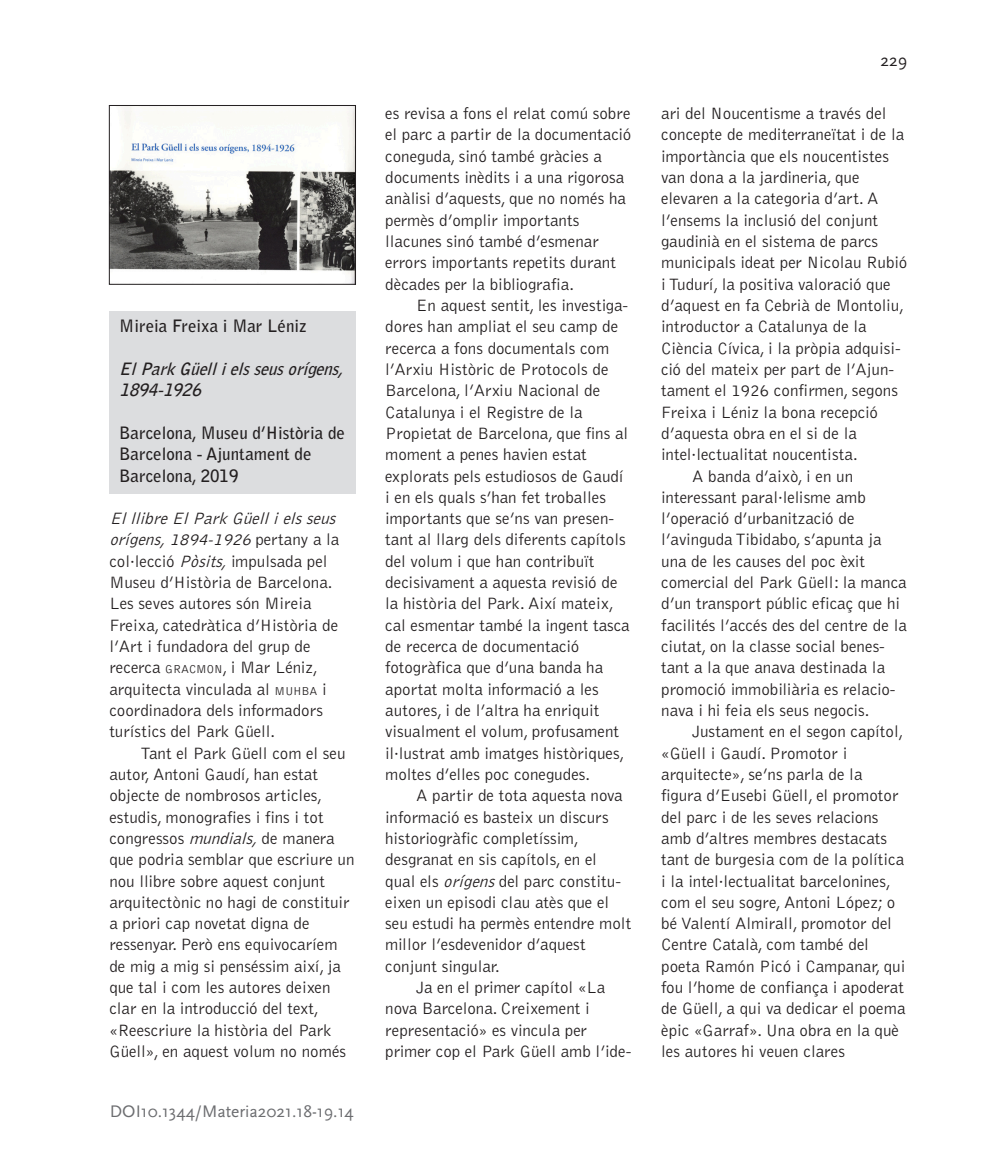
<style>
.page{position:relative;width:993px;height:1169px;background:#fff}
.page>*{position:absolute;margin:0;border:0;box-sizing:border-box;transform-origin:0 0}
.t1{font:17.5px "Scala Sans";color:#6c6d70}
.t2{font:17.5px "Scala Sans";color:#231f20}
.t3{font:300 16.97px/21.3px "Bell Gothic Std";color:#231f20}
.t4{font:700 16.97px/21.3px "Bell Gothic Std";color:#231f20}
.t5{font:italic 16.97px/21.3px "Bell Gothic";color:#231f20}
.t6{font:italic 700 16.97px/21.3px "Bell Gothic";color:#231f20}
.s1{font-family:"Bell Gothic Std";font-weight:300;font-style:normal}
.s2{font-family:"Bell Gothic";font-weight:400;font-style:italic}
.s3{font-size:11.9px}
</style>
<div class="page">
<img style="left:111px;top:107px;width:242px;height:175px">
<div style="left:109px;top:105px;width:246px;height:179px;border:1px solid #231f20"></div>
<div style="left:109px;top:311px;width:246px;height:182px;background:#dcdddf"></div>
<p class="t4" style="left:119px;top:315px;width:189px">Mireia Freixa i Mar Léniz</p>
<p class="t6" style="left:119px;top:357px;width:225px">El Park Güell i els seus orígens,<br>1894-1926</p>
<p class="t4" style="left:119px;top:422px;width:227px">Barcelona, Museu d’Història de<br>Barcelona - Ajuntament de<br>Barcelona, 2019</p>
<p class="t5" style="left:109px;top:507px;width:231px">El llibre El Park Güell i els seus orígens, 1894-1926 <span class="s1">pertany a la</span></p>
<p class="t3" style="left:109px;top:551px;width:230px">col·lecció <span class="s2">Pòsits,</span> impulsada pel<br>Museu d’Història de Barcelona.<br>Les seves autores són Mireia<br>Freixa, catedràtica d’Història de l’Art i fundadora del grup de recerca <span class="s3">G RACM ON</span>, i Mar Léniz, arquitecta vinculada al <span class="s3">M UHBA</span> i coordinadora dels informadors turístics del Park Güell.</p>
<p class="t3" style="left:109px;top:742px;width:247px;text-indent:31px">Tant el Park Güell com el seu autor, Antoni Gaudí, han estat objecte de nombrosos articles, estudis, monografies i fins i tot congressos <span class="s2">mundials,</span> de manera que podria semblar que escriure un nou llibre sobre aquest conjunt arquitectònic no hagi de constituir a priori cap novetat digna de ressenyar. Però ens equivocaríem de mig a mig si penséssim així, ja que tal i com les autores deixen clar en la introducció del text, «Reescriure la història del Park<br>Güell», en aquest volum no només</p>
<p class="t1" style="left:110px;top:1101px;width:245px">DOI10.1344/Materia2021.18-19.14</p>
<p class="t3" style="left:385px;top:103px;width:247px">es revisa a fons el relat comú sobre el parc a partir de la documentació coneguda, sinó també gràcies a documents inèdits i a una rigorosa anàlisi d’aquests, que no només ha permès d’omplir importants llacunes sinó també d’esmenar errors importants repetits durant dècades per la bibliografia.</p>
<p class="t3" style="left:385px;top:295px;width:246px;text-indent:31px">En aquest sentit, les investiga&shy;dores han ampliat el seu camp de recerca a fons documentals com l’Arxiu Històric de Protocols de<br>Barcelona, l’Arxiu Nacional de<br>Catalunya i el Registre de la<br>Propietat de Barcelona, que fins al moment a penes havien estat explorats pels estudiosos de Gaudí i en els quals s’han fet troballes importants que se’ns van presen&shy;tant al llarg dels diferents capítols del volum i que han contribuït decisivament a aquesta revisió de la història del Park. Així mateix, cal esmentar també la ingent tasca de recerca de documentació fotogràfica que d’una banda ha aportat molta informació a les autores, i de l’altra ha enriquit visualment el volum, profusament il·lustrat amb imatges històriques, moltes d’elles poc conegudes.</p>
<p class="t3" style="left:416px;top:785px;width:208px">A partir de tota aquesta nova</p>
<p class="t3" style="left:385px;top:806px;width:225px">informació es basteix un discurs</p>
<p class="t3" style="left:385px;top:827px;width:195px">historiogràfic completíssim,</p>
<p class="t3" style="left:385px;top:849px;width:213px">desgranat en sis capítols, en el</p>
<p class="t3" style="left:385px;top:870px;width:237px">qual els <span class="s2">orígens</span> del parc constitu-</p>
<p class="t3" style="left:385px;top:891px;width:225px">eixen un episodi clau atès que el</p>
<p class="t3" style="left:385px;top:913px;width:247px">seu estudi ha permès entendre molt</p>
<p class="t3" style="left:385px;top:934px;width:202px">millor l’esdevenidor d’aquest</p>
<p class="t3" style="left:385px;top:955px;width:116px">conjunt singular.</p>
<p class="t3" style="left:416px;top:977px;width:190px">Ja en el primer capítol «La</p>
<p class="t3" style="left:385px;top:998px;width:206px">nova Barcelona. Creixement i</p>
<p class="t3" style="left:385px;top:1019px;width:203px">representació» es vincula per</p>
<p class="t3" style="left:385px;top:1040px;width:247px">primer cop el Park Güell amb l’ide-</p>
<p class="t2" style="left:880px;top:51px;width:28px">229</p>
<p class="t3" style="left:661px;top:103px;width:227px">ari del Noucentisme a través del</p>
<p class="t3" style="left:661px;top:124px;width:244px">concepte de mediterraneïtat i de la</p>
<p class="t3" style="left:661px;top:146px;width:229px">importància que els noucentistes</p>
<p class="t3" style="left:661px;top:167px;width:200px">van dona a la jardineria, que</p>
<p class="t3" style="left:661px;top:188px;width:219px">elevaren a la categoria d’art. A</p>
<p class="t3" style="left:661px;top:210px;width:218px">l’ensems la inclusió del conjunt</p>
<p class="t3" style="left:661px;top:231px;width:218px">gaudinià en el sistema de parcs</p>
<p class="t3" style="left:661px;top:252px;width:247px">municipals ideat per Nicolau Rubió</p>
<p class="t3" style="left:661px;top:274px;width:231px">i Tudurí, la positiva valoració que</p>
<p class="t3" style="left:661px;top:295px;width:244px">d’aquest en fa Cebrià de Montoliu,</p>
<p class="t3" style="left:661px;top:316px;width:207px">introductor a Catalunya de la</p>
<p class="t3" style="left:661px;top:338px;width:241px">Ciència Cívica, i la pròpia adquisi-</p>
<p class="t3" style="left:661px;top:359px;width:234px">ció del mateix per part de l’Ajun-</p>
<p class="t3" style="left:661px;top:380px;width:238px">tament el 1926 confirmen, segons</p>
<p class="t3" style="left:661px;top:401px;width:218px">Freixa i Léniz la bona recepció</p>
<p class="t3" style="left:661px;top:423px;width:197px">d’aquesta obra en el si de la</p>
<p class="t3" style="left:661px;top:444px;width:198px">intel·lectualitat noucentista.</p>
<p class="t3" style="left:692px;top:465px;width:162px">A banda d’això, i en un</p>
<p class="t3" style="left:661px;top:487px;width:206px">interessant paral·lelisme amb</p>
<p class="t3" style="left:661px;top:508px;width:195px">l’operació d’urbanització de</p>
<p class="t3" style="left:661px;top:529px;width:222px">l’avinguda Tibidabo, s’apunta ja</p>
<p class="t3" style="left:661px;top:551px;width:205px">una de les causes del poc èxit</p>
<p class="t3" style="left:661px;top:572px;width:247px">comercial del Park Güell: la manca</p>
<p class="t3" style="left:661px;top:593px;width:240px">d’un transport públic eficaç que hi</p>
<p class="t3" style="left:661px;top:614px;width:247px">facilités l’accés des del centre de la</p>
<p class="t3" style="left:661px;top:636px;width:225px">ciutat, on la classe social benes-</p>
<p class="t3" style="left:661px;top:657px;width:225px">tant a la que anava destinada la</p>
<p class="t3" style="left:661px;top:678px;width:236px">promoció immobiliària es relacio-</p>
<p class="t3" style="left:661px;top:700px;width:210px">nava i hi feia els seus negocis.</p>
<p class="t3" style="left:692px;top:721px;width:213px">Justament en el segon capítol,</p>
<p class="t3" style="left:661px;top:742px;width:188px">«Güell i Gaudí. Promotor i</p>
<p class="t3" style="left:661px;top:764px;width:203px">arquitecte», se’ns parla de la</p>
<p class="t3" style="left:661px;top:785px;width:239px">figura d’Eusebi Güell, el promotor</p>
<p class="t3" style="left:661px;top:806px;width:219px">del parc i de les seves relacions</p>
<p class="t3" style="left:661px;top:827px;width:227px">amb d’altres membres destacats</p>
<p class="t3" style="left:661px;top:849px;width:244px">tant de burgesia com de la política</p>
<p class="t3" style="left:661px;top:870px;width:231px">i la intel·lectualitat barcelonines,</p>
<p class="t3" style="left:661px;top:891px;width:236px">com el seu sogre, Antoni López; o</p>
<p class="t3" style="left:661px;top:913px;width:232px">bé Valentí Almirall, promotor del</p>
<p class="t3" style="left:661px;top:934px;width:209px">Centre Català, com també del</p>
<p class="t3" style="left:661px;top:955px;width:246px">poeta Ramón Picó i Campanar, qui</p>
<p class="t3" style="left:661px;top:977px;width:244px">fou l’home de confiança i apoderat</p>
<p class="t3" style="left:661px;top:998px;width:246px">de Güell, a qui va dedicar el poema</p>
<p class="t3" style="left:661px;top:1019px;width:239px">èpic «Garraf». Una obra en la què</p>
<p class="t3" style="left:661px;top:1041px;width:185px">les autores hi veuen clares</p>
</div>
